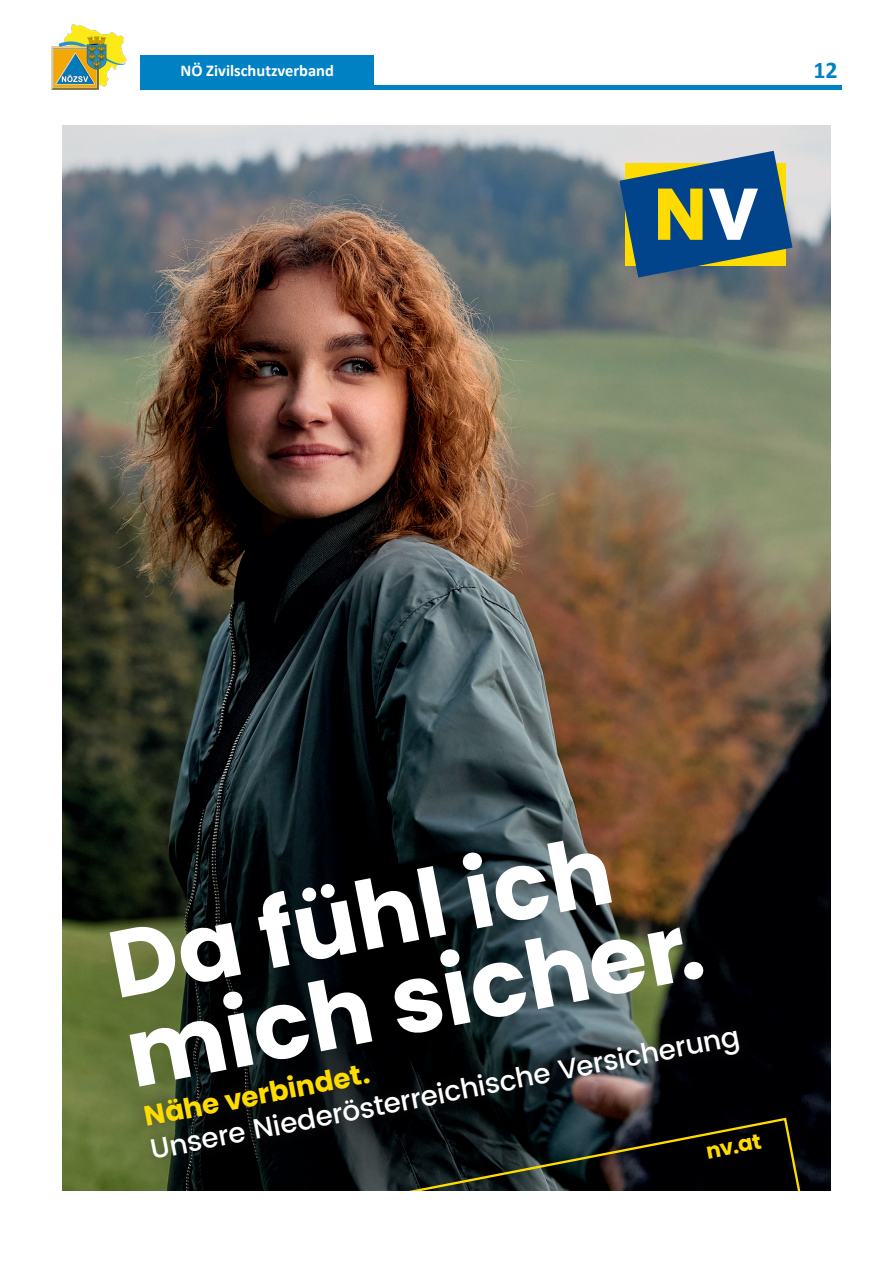
<style>
.page{position:relative;width:893px;height:1263px;background:#fff}
.page>*{position:absolute;margin:0;border:0;box-sizing:border-box;transform-origin:0 0}
.t1{font:700 94.35px/90.8px "Poppins";color:#fff}
.t2{font:500 27.9px/33.5px "Poppins";color:#fff}
.t3{font:700 24px "Calibri";color:#0081c4}
.t4{font:700 21.6px "Poppins";color:#ffdc01}
.t5{font:700 16.5px "Calibri";color:#fff}
.s1{font-weight:700;color:#ffdc01}
</style>
<div class="page">
<img style="left:63px;top:125px;width:767px;height:991px">
<svg style="left:63px;top:681px;width:617px;height:510px;background:#31362b"></svg>
<div style="left:129px;top:1015px;width:626px;height:158px;background:#231f20;opacity:.56"></div>
<svg style="left:619px;top:151px;width:173px;height:127px;background:#5a7b80"></svg>
<svg style="left:124px;top:1116px;width:706px;height:75px;background:#151a14"></svg>
<img style="left:51px;top:24px;width:76px;height:66px">
<hr style="left:140px;top:85px;width:702px;height:4px;background:#0081c4">
<div style="left:140px;top:56px;width:234px;height:33px;background:#0081c4"></div>
<p class="t5" style="left:180px;top:59px;width:155px">NÖ Zivilschutzverband</p>
<p class="t3" style="left:813px;top:53px;width:26px">12</p>
<p class="t1" style="left:102px;top:922px;width:587px;rotate:-11deg">Da fühl ich mich sicher.</p>
<p class="t2" style="left:141px;top:1101px;width:601px;rotate:-11deg"><span class="s1">Nähe verbindet.<br></span>Unsere Niederösterreichische Versicherung</p>
<p class="t4" style="left:704px;top:1139px;width:57px;rotate:-11deg">nv.at</p>
</div>
